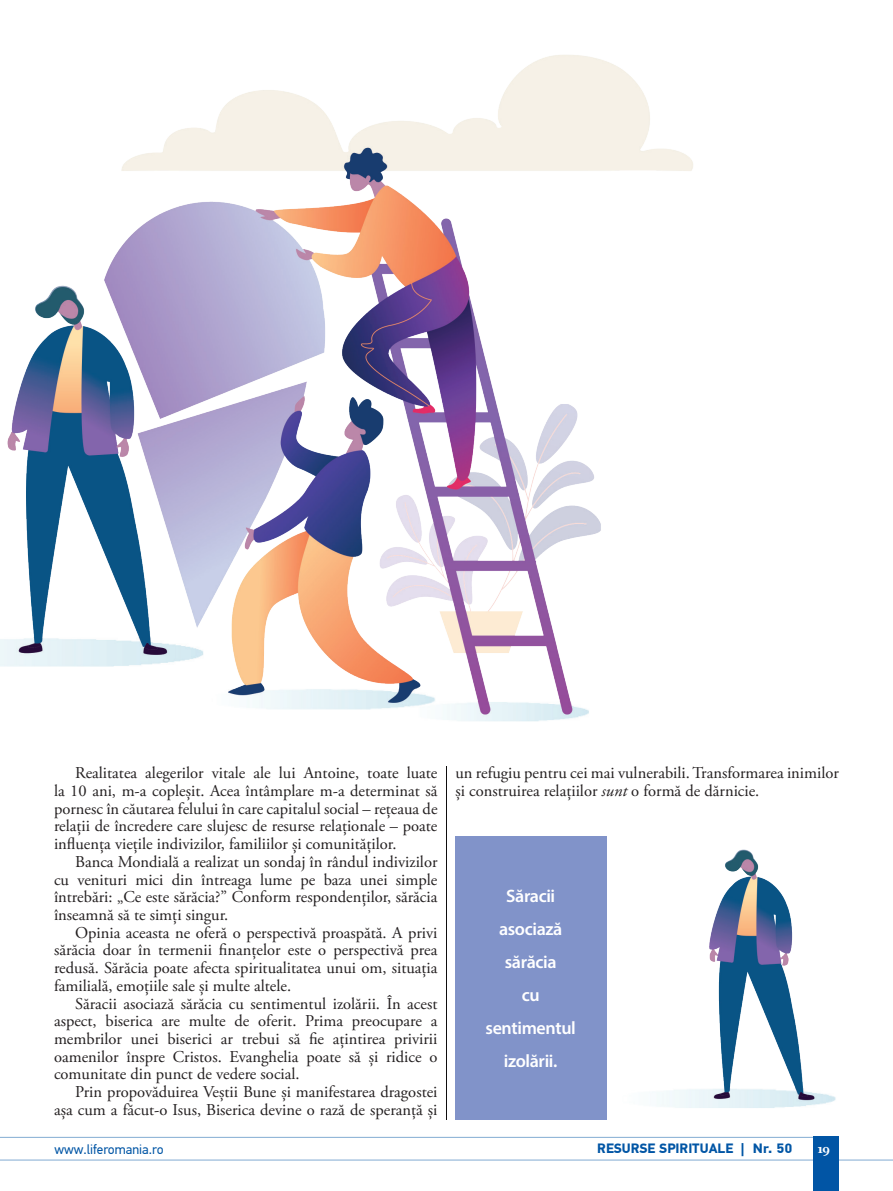
<style>
.page{position:relative;width:893px;height:1191px;background:#fff}
.page>*{position:absolute;margin:0;border:0;box-sizing:border-box;transform-origin:0 0}
.Corp_de_text_PF_Din{font:600 18px/33px "Myriad Pro";letter-spacing:-.02em;color:#fff;text-align:center}
.Corp_text_Adobe_Gara{font:16.5px/17.7px "Adobe Garamond Pro";color:#231f20;text-align:justify}
.t1{font:700 13.5px "PF Din Text Pro";color:#0155a5}
.t2{font:13.5px "PF Din Text Pro";color:#0155a5}
.t3{font:700 13.5px "Constantia";color:#fff}
.s1{font-style:italic}
</style>
<div class="page">
<hr style="left:0;top:1137px;width:814px;height:1px;background:#0155a5">
<hr style="left:0;top:1159px;width:893px;height:1px;background:#0155a5">
<div style="left:813px;top:1137px;width:26px;height:54px;background:#0155a5"></div>
<hr style="left:446px;top:764px;width:3px;height:355px;background:#231f20;opacity:.75">
<img style="left:0;top:55px;width:693px;height:667px">
<div style="left:455px;top:836px;width:151px;height:283px;background:#8193c9"></div>
<img style="left:606px;top:836px;width:230px;height:283px">
<p class="Corp_text_Adobe_Gara" style="left:54px;top:765px;width:385px;text-indent:21px">Realitatea alegerilor vitale ale lui Antoine, toate luate la 10 ani, m-a copleșit. Acea întâmplare m-a determinat să pornesc în căutarea felului în care capitalul social – rețeaua de relații de încredere care slujesc de resurse relaționale – poate influența viețile indivizilor, familiilor și comunităților.</p>
<p class="Corp_text_Adobe_Gara" style="left:54px;top:853px;width:385px;text-indent:21px">Banca Mondială a realizat un sondaj în rândul indivizilor cu venituri mici din întreaga lume pe baza unei simple întrebări: „Ce este sărăcia?” Conform respondenților, sărăcia înseamnă să te simți singur.</p>
<p class="Corp_text_Adobe_Gara" style="left:54px;top:924px;width:385px;text-indent:21px">Opinia aceasta ne oferă o perspectivă proaspătă. A privi sărăcia doar în termenii finanțelor este o perspectivă prea redusă. Sărăcia poate afecta spiritualitatea unui om, situația familială, emoțiile sale și multe altele.</p>
<p class="Corp_text_Adobe_Gara" style="left:54px;top:995px;width:385px;text-indent:21px">Săracii asociază sărăcia cu sentimentul izolării. În acest aspect, biserica are multe de oferit. Prima preocupare a membrilor unei biserici ar trebui să fie ațintirea privirii oamenilor înspre Cristos. Evanghelia poate să și ridice o comunitate din punct de vedere social.</p>
<p class="Corp_text_Adobe_Gara" style="left:54px;top:1083px;width:385px;text-align:right">Prin propovăduirea Veștii Bune și manifestarea dragostei așa cum a făcut-o Isus, Biserica devine o rază de speranță și</p>
<p class="Corp_text_Adobe_Gara" style="left:455px;top:765px;width:385px">un refugiu pentru cei mai vulnerabili. Transformarea inimilor și construirea relațiilor <span class="s1">sunt</span> o formă de dărnicie.</p>
<p class="Corp_de_text_PF_Din" style="left:486px;top:879px;width:92px">Săracii asociază sărăcia<br>cu sentimentul izolării.</p>
<p class="t2" style="left:54px;top:1141px;width:111px">www.liferomania.ro</p>
<p class="t1" style="left:597px;top:1140px;width:196px">RESURSE SPIRITUALE | Nr. 50</p>
<p class="t3" style="left:818px;top:1139px;width:14px">19</p>
</div>
